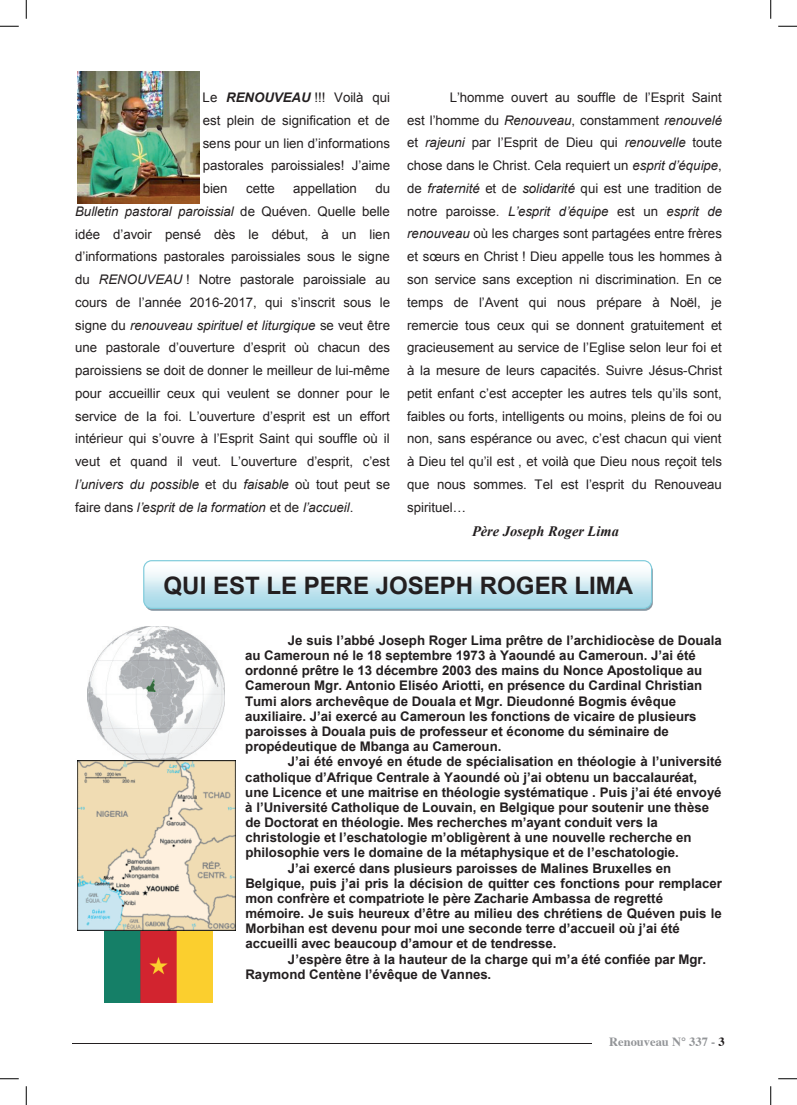
<style>
.page{position:relative;width:797px;height:1105px;background:#fff}
.page>*{position:absolute;margin:0;border:0;box-sizing:border-box;transform-origin:0 0}
.t1{font:700 24px "Arial";color:#231f20}
.t2{font:italic 700 14.38px "Times New Roman";color:#231f20}
.t3{font:13.25px/22.8px "Arial";color:#231f20;text-align:justify}
.t4{font:700 13.25px/15.2px "Arial";color:#231f20}
.t5{font:13.25px/22.8px "Arial";color:#231f20;text-align:justify}
.t6{font:700 13.25px/15.1px "Arial";color:#231f20}
.t7{font:700 12.5px "Times";color:#939598}
.s1{font-weight:700;font-style:italic}
.s2{font-style:inherit}
.s3{font-style:italic}
.s4{color:#231f20}
</style>
<div class="page">
<hr style="left:72px;top:1043px;width:519px;height:1px;background:#231f20">
<img style="left:88px;top:626px;width:137px;height:134px">
<img style="left:104px;top:930px;width:108px;height:72px">
<img style="left:77px;top:760px;width:158px;height:170px">
<img style="left:77px;top:72px;width:123px;height:132px">
<div style="left:145px;top:563px;width:508px;height:48px;background:#8797a3;border-radius:8px"></div>
<svg style="left:143px;top:560px;width:509px;height:49px;background:#cfeaf2"></svg>
<svg style="left:0;top:25px;width:19px;height:2px"></svg>
<svg style="left:778px;top:25px;width:19px;height:2px"></svg>
<svg style="left:0;top:1078px;width:19px;height:1px"></svg>
<svg style="left:778px;top:1078px;width:19px;height:1px"></svg>
<svg style="left:25px;top:0;width:2px;height:19px"></svg>
<svg style="left:25px;top:1086px;width:2px;height:19px"></svg>
<svg style="left:770px;top:0;width:1px;height:19px"></svg>
<svg style="left:770px;top:1086px;width:1px;height:19px"></svg>
<p class="t3" style="left:203px;top:86px;width:189px">Le <span class="s1">RENOUVEAU</span> !!! Voilà qui est plein de signification et de</p>
<p class="t5" style="left:203px;top:132px;width:189px">sens pour un lien d’informations pastorales paroissiales! J’aime</p>
<p class="t3" style="left:203px;top:177px;width:26px">bien</p>
<p class="t3" style="left:246px;top:177px;width:30px">cette</p>
<p class="t3" style="left:293px;top:177px;width:65px">appellation</p>
<p class="t3" style="left:407px;top:86px;width:316px;text-indent:43px"><span class="s2">L’homme ouvert au souffle de l’Esprit Saint est l’homme du</span> <span class="s3">Renouveau</span>, constamment <span class="s3">renouvelé </span>et <span class="s3">rajeuni</span> <span class="s2">par l’Esprit de Dieu qui</span> <span class="s3">renouvelle</span> toute chose dans le Christ. Cela requiert un <span class="s3">esprit d’équipe</span>, de <span class="s3">fraternité</span> et de <span class="s3">solidarité</span> qui est une tradition de notre paroisse. <span class="s3">L’esprit d’équipe</span> est un <span class="s3">esprit de renouveau</span> où les charges sont partagées entre frères <span class="s2">et sœurs en Christ</span> ! Dieu appelle tous les hommes à son service sans exception ni discrimination. En ce</p>
<p class="t5" style="left:407px;top:291px;width:316px">temps de l’Avent qui nous prépare à Noël, je</p>
<p class="t3" style="left:407px;top:314px;width:316px">remercie tous ceux qui se donnent gratuitement et</p>
<p class="t5" style="left:407px;top:336px;width:316px">gracieusement au service de l’Eglise selon leur foi et</p>
<p class="t3" style="left:407px;top:359px;width:316px">à la mesure de leurs capacités. Suivre Jésus-Christ</p>
<p class="t5" style="left:407px;top:382px;width:316px">petit enfant c’est accepter les autres tels qu’ils sont,</p>
<p class="t3" style="left:407px;top:405px;width:316px">faibles ou forts, intelligents ou moins, pleins de foi ou</p>
<p class="t5" style="left:407px;top:427px;width:316px">non, sans espérance ou avec, c’est chacun qui vient à Dieu tel qu’il est <span class="s2">, et voilà que Dieu nous reçoit tels que nous</span> sommes. Tel est l’esprit du Renouveau spirituel…</p>
<p class="t2" style="left:472px;top:521px;width:148px">Père Joseph Roger Lima</p>
<h1 class="t1" style="left:164px;top:570px;width:471px">QUI EST LE PERE JOSEPH ROGER LIMA</h1>
<p class="t6" style="left:245px;top:633px;width:478px;text-indent:42px"><span class="s2">Je suis l’abbé Joseph Roger Lima prêtre de l’archidiocèse de Douala </span>au Cameroun né le 18 septembre 1973 à Yaoundé au Cam<span class="s2">eroun. J’ai été </span>ordonné prêtre le 13 décembre 2003 des mains du Nonce Apostolique au Cameroun Mgr. Antonio Eliséo Ariotti, en présence du Cardinal Christian Tumi alors archevêque de Douala et Mgr. Dieudonné Bogmis évêque <span class="s2">auxiliaire. J’a</span>i exercé au Cameroun les fonctions de vicaire de plusieurs paroisses à Douala puis de professeur et économe du séminaire de propédeutique de Mbanga au Cameroun.</p>
<p class="t4" style="left:288px;top:754px;width:435px">J’ai été envoyé en étude de spécialisation en théologie à l’université</p>
<p class="t4" style="left:245px;top:770px;width:453px"><span class="s2">cath</span>olique d’Afrique Centrale à Yaoundé où j’ai obtenu un baccalauréat,</p>
<p class="t4" style="left:245px;top:785px;width:478px">une Licence et une maitrise en théologie systématique . Puis j’ai été envoyé</p>
<p class="t4" style="left:245px;top:800px;width:465px">à l’Université Catholique de Louvain, en Belgique pour soutenir une thèse</p>
<p class="t4" style="left:245px;top:815px;width:414px"><span class="s2">de Doctorat en théologi</span>e. Mes recherches m’ayant conduit vers la</p>
<p class="t4" style="left:245px;top:830px;width:447px"><span class="s2">christologie</span> et l’eschatologie m’obligèrent à une nouvelle recherche en</p>
<p class="t4" style="left:245px;top:845px;width:435px">philosophie vers le domaine de la métaphysique et de l’eschatologie.</p>
<p class="t4" style="left:288px;top:861px;width:385px">J’ai exercé dans plusieurs paroisses de Malines Bruxelle<span class="s2">s en</span></p>
<p class="t4" style="left:245px;top:876px;width:478px">Belgique, puis j’ai pris la décision de quitter ces fonctions pour remplacer</p>
<p class="t6" style="left:245px;top:891px;width:419px">mon confrère et compatriote le père Zacharie Ambassa de regretté</p>
<p class="t4" style="left:245px;top:906px;width:478px">mémoire. Je suis heureux d’être au milieu des chrétiens de Quéven puis le<br><span class="s2">Morbihan est dev</span>enu pour moi une seconde terre d’accueil où j’ai été accueilli avec beaucoup d’amour et de tendresse.</p>
<p class="t4" style="left:245px;top:952px;width:462px;text-indent:42px">J’espère être à la hauteur de la charge qui m’a été confiée par Mgr.<br><span class="s2">Raymond Centène</span> l’évêque de Vannes.</p>
<p class="t3" style="left:75px;top:177px;width:316px;text-indent:300px">du <span class="s3">Bulletin pastoral paroissial</span> de Quéven. Quelle belle <span class="s2">idée d’avoir pen</span>sé dès le début, à un lien <span class="s2">d’informations pastorales paroissiales sous le signe </span>du <span class="s3">RENOUVEAU</span> ! Notre pastorale paroissiale au <span class="s2">cours de l’année 2016</span>-<span class="s2">2017, qui s’inscrit sous le </span>signe du <span class="s3">renouveau spirituel et liturgique</span> se veut être <span class="s2">une pastorale d’ouverture d’esprit où chacu</span>n des paroissiens se doit de donner le meilleur de lui-même pour accueillir ceux qui veulent se donner pour le</p>
<p class="t5" style="left:75px;top:405px;width:316px">service de la foi. L’ouverture d’esprit est un effort intérieur qui s’ouvre à l’Esprit Saint qui souffle où il veut et quand il veut. L’ouverture d’esprit, c’est <span class="s3">l’univers du possible</span> <span class="s2">et du</span> <span class="s3">faisable</span> <span class="s2">où tout peut se faire dans</span> <span class="s3">l’esprit de la formation</span> <span class="s2">et de</span> <span class="s3">l’accueil</span><span class="s2">.</span></p>
<p class="t7" style="left:609px;top:1030px;width:117px">Renouveau N° 337 - <span class="s4">3</span></p>
</div>
